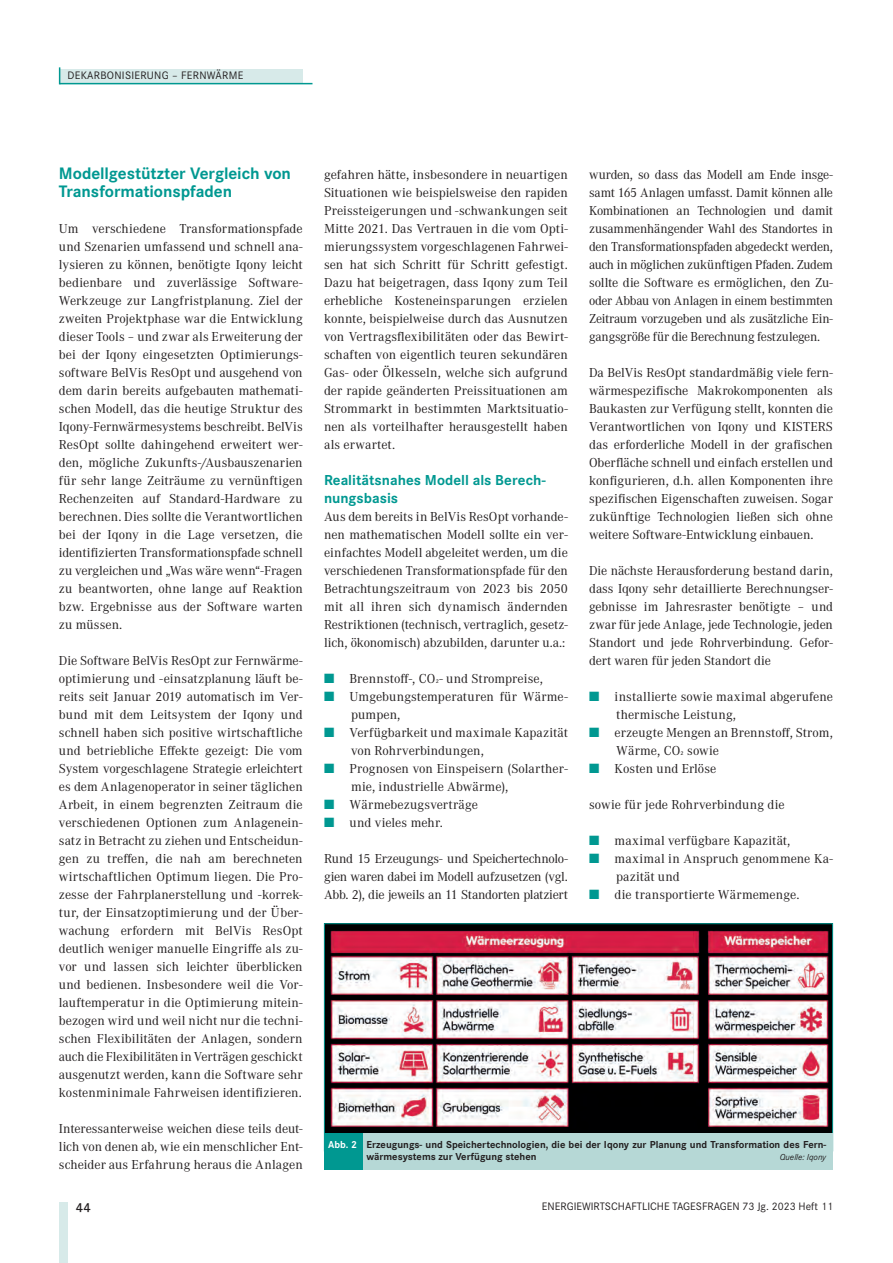
<style>
.page{position:relative;width:893px;height:1263px;background:#fff}
.page>*{position:absolute;margin:0;border:0;box-sizing:border-box;transform-origin:0 0}
.t1{font:700 17.25px/18px "Corporate S";letter-spacing:-.005em;color:#009891}
.t2{font:700 15px/18px "Corporate S";color:#009891}
.t3{font:13.5px/18px "Corporate A";color:#231f20;text-align:justify}
.t4{font:600 13.5px "Corporate S";color:#231f20}
.t5{font:11.25px "Corporate S";color:#231f20}
.t6{font:11.25px "Corporate S";letter-spacing:.025em;color:#231f20}
.t7{font:700 10.5px/12px "Corporate S";color:#231f20}
.t8{font:700 10.5px "Corporate S";color:#fff}
.t9{font:italic 9px "Corporate S";color:#231f20}
.s1{color:#009891}
</style>
<div class="page">
<div style="left:59px;top:70px;width:244px;height:13px;background:#d7eae9"></div>
<hr style="left:60px;top:83px;width:252px;height:1px;background:#009891">
<svg style="left:59px;top:67px;width:1px;height:17px"></svg>
<div style="left:59px;top:1203px;width:8px;height:60px;background:#d7eae9"></div>
<img style="left:326px;top:925px;width:505px;height:208px">
<div style="left:362px;top:1133px;width:471px;height:36px;background:#b6d8d6"></div>
<div style="left:324px;top:1133px;width:38px;height:36px;background:#009891"></div>
<p class="t6" style="left:67px;top:69px;width:178px">DEKARBONISIERUNG – FERNWÄRME</p>
<p class="t1" style="left:59px;top:165px;width:234px">Modellgestützter Vergleich von<br>Transformationspfaden</p>
<p class="t3" style="left:59px;top:220px;width:245px">Um verschiedene Transformationspfade und Szenarien umfassend und schnell ana&shy;lysieren zu können, benötigte Iqony leicht bedienbare und zuverlässige Software-Werkzeuge zur Langfristplanung. Ziel der zweiten Projektphase war die Entwicklung dieser Tools – und zwar als Erweiterung der bei der Iqony eingesetzten Optimierungs&shy;software BelVis ResOpt und ausgehend von dem darin bereits aufgebauten mathemati&shy;schen Modell, das die heutige Struktur des Iqony-Fernwärmesystems beschreibt. BelVis ResOpt sollte dahingehend erweitert wer&shy;den, mögliche Zukunfts-/Ausbauszenarien für sehr lange Zeiträume zu vernünftigen Rechenzeiten auf Standard-Hardware zu berechnen. Dies sollte die Verantwortlichen bei der Iqony in die Lage versetzen, die identifizierten Transformationspfade schnell zu vergleichen und „Was wäre wenn“-Fragen zu beantworten, ohne lange auf Reaktion bzw. Ergebnisse aus der Software warten zu müssen.</p>
<p class="t3" style="left:59px;top:652px;width:245px">Die Software BelVis ResOpt zur Fernwärme&shy;optimierung und -einsatzplanung läuft be&shy;reits seit Januar 2019 automatisch im Ver&shy;bund mit dem Leitsystem der Iqony und schnell haben sich positive wirtschaftliche und betriebliche Effekte gezeigt: Die vom System vorgeschlagene Strategie erleichtert es dem Anlagenoperator in seiner täglichen Arbeit, in einem begrenzten Zeitraum die verschiedenen Optionen zum Anlagenein&shy;satz in Betracht zu ziehen und Entscheidun&shy;gen zu treffen, die nah am berechneten wirtschaftlichen Optimum liegen. Die Pro&shy;zesse der Fahrplanerstellung und -korrek&shy;tur, der Einsatzoptimierung und der Über&shy;wachung erfordern mit BelVis ResOpt deutlich weniger manuelle Eingriffe als zu&shy;vor und lassen sich leichter überblicken und bedienen. Insbesondere weil die Vor&shy;lauftemperatur in die Optimierung mitein&shy;bezogen wird und weil nicht nur die techni&shy;schen Flexibilitäten der Anlagen, sondern auch die Flexibilitäten in Verträgen geschickt ausgenutzt werden, kann die Software sehr kostenminimale Fahrweisen identifizieren.</p>
<p class="t3" style="left:59px;top:1120px;width:245px">Interessanterweise weichen diese teils deut&shy;lich von denen ab, wie ein menschlicher Ent&shy;scheider aus Erfahrung heraus die Anlagen</p>
<p class="t3" style="left:324px;top:166px;width:245px">gefahren hätte, insbesondere in neuartigen Situationen wie beispielsweise den rapiden Preissteigerungen und -schwankungen seit Mitte 2021. Das Vertrauen in die vom Opti&shy;mierungssystem vorgeschlagenen Fahrwei&shy;sen hat sich Schritt für Schritt gefestigt.<br>Dazu hat beigetragen, dass Iqony zum Teil erhebliche Kosteneinsparungen erzielen konnte, beispielweise durch das Ausnutzen von Vertragsflexibilitäten oder das Bewirt&shy;schaften von eigentlich teuren sekundären Gas- oder Ölkesseln, welche sich aufgrund der rapide geänderten Preissituationen am Strommarkt in bestimmten Marktsituatio&shy;nen als vorteilhafter herausgestellt haben als erwartet.</p>
<p class="t2" style="left:324px;top:472px;width:223px">Realitätsnahes Modell als Berech&shy;nungsbasis</p>
<p class="t3" style="left:324px;top:508px;width:245px">Aus dem bereits in BelVis ResOpt vorhande&shy;nen mathematischen Modell sollte ein ver&shy;einfachtes Modell abgeleitet werden, um die verschiedenen Transformationspfade für den Betrachtungszeitraum von 2023 bis 2050 mit all ihren sich dynamisch ändernden Restriktionen (technisch, vertraglich, gesetz&shy;lich, ökonomisch) abzubilden, darunter u.a.:</p>
<p class="t3" style="left:324px;top:670px;width:220px"><span class="s1">■</span> Brennstoff-, CO2- und Strompreise,</p>
<p class="t3" style="left:351px;top:688px;width:218px;text-indent:-27px"><span class="s1">■</span> Umgebungstemperaturen für Wärme&shy;pumpen,</p>
<p class="t3" style="left:351px;top:724px;width:218px;text-indent:-27px"><span class="s1">■</span> Verfügbarkeit und maximale Kapazität von Rohrverbindungen,</p>
<p class="t3" style="left:351px;top:760px;width:218px;text-indent:-27px"><span class="s1">■</span> Prognosen von Einspeisern (Solarther&shy;mie, industrielle Abwärme),</p>
<p class="t3" style="left:324px;top:796px;width:155px"><span class="s1">■</span> Wärmebezugsverträge</p>
<p class="t3" style="left:324px;top:814px;width:120px"><span class="s1">■</span> und vieles mehr.</p>
<p class="t3" style="left:324px;top:850px;width:245px">Rund 15 Erzeugungs- und Speichertechnolo&shy;gien waren dabei im Modell aufzusetzen (vgl.<br>Abb. 2), die jeweils an 11 Standorten platziert</p>
<p class="t3" style="left:589px;top:166px;width:245px">wurden, so dass das Modell am Ende insge&shy;samt 165 Anlagen umfasst. Damit können alle Kombinationen an Technologien und damit zusammenhängender Wahl des Standortes in den Transformationspfaden abgedeckt werden, auch in möglichen zukünftigen Pfaden. Zudem sollte die Software es ermöglichen, den Zu&shy;oder Abbau von Anlagen in einem bestimmten Zeitraum vorzugeben und als zusätzliche Ein&shy;gangsgröße für die Berechnung festzulegen.</p>
<p class="t3" style="left:589px;top:364px;width:245px">Da BelVis ResOpt standardmäßig viele fern&shy;wärmespezifische Makrokomponenten als Baukasten zur Verfügung stellt, konnten die Verantwortlichen von Iqony und KISTERS das erforderliche Modell in der grafischen Oberfläche schnell und einfach erstellen und konfigurieren, d.h. allen Komponenten ihre spezifischen Eigenschaften zuweisen. Sogar zukünftige Technologien ließen sich ohne weitere Software-Entwicklung einbauen.</p>
<p class="t3" style="left:589px;top:562px;width:245px">Die nächste Herausforderung bestand darin, dass Iqony sehr detaillierte Berechnungser&shy;gebnisse im Jahresraster benötigte – und zwar für jede Anlage, jede Technologie, jeden Standort und jede Rohrverbindung. Gefor&shy;dert waren für jeden Standort die</p>
<p class="t3" style="left:616px;top:688px;width:218px;text-indent:-27px"><span class="s1">■</span> installierte sowie maximal abgerufene thermische Leistung,</p>
<p class="t3" style="left:616px;top:724px;width:218px;text-indent:-27px"><span class="s1">■</span> erzeugte Mengen an Brennstoff, Strom,<br>Wärme, CO2 sowie</p>
<p class="t3" style="left:589px;top:760px;width:129px"><span class="s1">■</span> Kosten und Erlöse</p>
<p class="t3" style="left:589px;top:796px;width:197px">sowie für jede Rohrverbindung die</p>
<p class="t3" style="left:589px;top:832px;width:203px"><span class="s1">■</span> maximal verfügbare Kapazität,</p>
<p class="t3" style="left:616px;top:850px;width:218px;text-indent:-27px"><span class="s1">■</span> maximal in Anspruch genommene Ka&shy;pazität und</p>
<p class="t3" style="left:589px;top:886px;width:212px"><span class="s1">■</span> die transportierte Wärmemenge.</p>
<p class="t8" style="left:328px;top:1138px;width:30px">Abb. 2</p>
<p class="t7" style="left:366px;top:1139px;width:461px">Erzeugungs- und Speichertechnologien, die bei der Iqony zur Planung und Transformation des Fern&shy;wärmesystems zur Verfügung stehen</p>
<p class="t9" style="left:780px;top:1152px;width:48px">Quelle: Iqony</p>
<p class="t4" style="left:76px;top:1199px;width:16px">44</p>
<p class="t5" style="left:542px;top:1200px;width:292px">ENERGIEWIRTSCHAFTLICHE TAGESFRAGEN 73 Jg. 2023 Heft 11</p>
</div>
